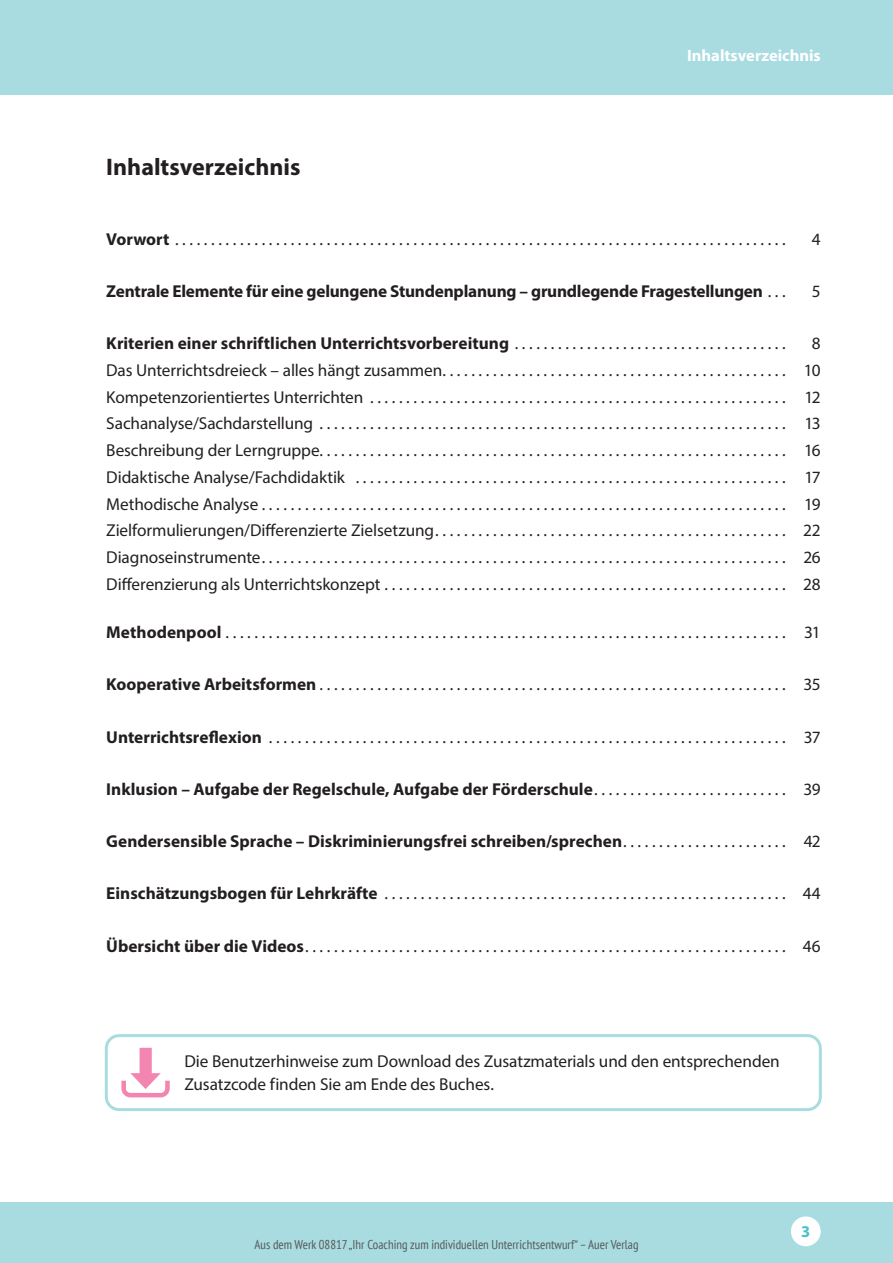
<style>
.page{position:relative;width:893px;height:1263px;background:#fff}
.page>*{position:absolute;margin:0;border:0;box-sizing:border-box;transform-origin:0 0}
.t1{font:700 24px "Myriad Pro";color:#231f20}
.t2{font:17.25px/26.7px "Myriad Pro";letter-spacing:-.005em;color:#231f20;text-align:justify}
.t3{font:700 17.25px "Myriad Pro";color:#231f20}
.t4{font:700 16.5px "Myriad Pro";color:#fff}
.t5{font:700 16.5px "Myriad Pro";color:#47c2c8}
.t6{font:condensed 12.75px "PT Sans";color:#57585a}
.s1{font-weight:700}
.s2{font-weight:400}
</style>
<div class="page">
<div style="left:1px;top:0;width:892px;height:95px;background:#a9dce0"></div>
<div style="left:1px;top:1202px;width:892px;height:61px;background:#a9dce0"></div>
<div style="left:791px;top:1216px;width:30px;height:30px;background:#fff;border-radius:50%"></div>
<div style="left:105px;top:1034px;width:717px;height:77px;border:3px solid #a9dce0;border-radius:13px"></div>
<svg style="left:121px;top:1048px;width:49px;height:49px"></svg>
<h1 class="t1" style="left:106px;top:152px;width:196px">Inhaltsverzeichnis</h1>
<p class="t4" style="left:687px;top:44px;width:135px">Inhaltsverzeichnis</p>
<p class="t2" style="left:106px;top:225px;width:681px"><span class="s1">Vorwort</span> . . . . . . . . . . . . . . . . . . . . . . . . . . . . . . . . . . . . . . . . . . . . . . . . . . . . . . . . . . . . . . . . . . . . . . . . . . . . . . . . . . . . .</p>
<p class="t2" style="left:812px;top:225px;width:10px">4</p>
<p class="t3" style="left:106px;top:280px;width:681px">Zentrale Elemente für eine gelungene Stundenplanung – grundlegende Fragestellungen <span class="s2">. . .</span></p>
<p class="t2" style="left:812px;top:277px;width:10px">5</p>
<p class="t3" style="left:106px;top:332px;width:681px">Kriterien einer schriftlichen Unterrichtsvorbereitung <span class="s2">. . . . . . . . . . . . . . . . . . . . . . . . . . . . . . . . . . . . . .</span></p>
<p class="t2" style="left:106px;top:330px;width:716px;text-indent:705px">8<br>Das Unterrichtsdreieck – alles hängt zusammen . . . . . . . . . . . . . . . . . . . . . . . . . . . . . . . . . . . . . . . . . . . . . . . . 10<br>Kompetenzorientiertes Unterrichten . . . . . . . . . . . . . . . . . . . . . . . . . . . . . . . . . . . . . . . . . . . . . . . . . . . . . . . . . . 12<br>Sachanalyse/Sachdarstellung . . . . . . . . . . . . . . . . . . . . . . . . . . . . . . . . . . . . . . . . . . . . . . . . . . . . . . . . . . . . . . . . . 13<br>Beschreibung der Lerngruppe . . . . . . . . . . . . . . . . . . . . . . . . . . . . . . . . . . . . . . . . . . . . . . . . . . . . . . . . . . . . . . . . . 16<br>Didaktische Analyse/Fachdidaktik . . . . . . . . . . . . . . . . . . . . . . . . . . . . . . . . . . . . . . . . . . . . . . . . . . . . . . . . . . . . 17<br>Methodische Analyse . . . . . . . . . . . . . . . . . . . . . . . . . . . . . . . . . . . . . . . . . . . . . . . . . . . . . . . . . . . . . . . . . . . . . . . . . 19<br>Zielformulierungen/Differenzierte Zielsetzung . . . . . . . . . . . . . . . . . . . . . . . . . . . . . . . . . . . . . . . . . . . . . . . . . 22<br>Diagnoseinstrumente . . . . . . . . . . . . . . . . . . . . . . . . . . . . . . . . . . . . . . . . . . . . . . . . . . . . . . . . . . . . . . . . . . . . . . . . . 26<br>Differenzierung als Unterrichtskonzept . . . . . . . . . . . . . . . . . . . . . . . . . . . . . . . . . . . . . . . . . . . . . . . . . . . . . . . . 28</p>
<p class="t2" style="left:106px;top:619px;width:716px"><span class="s1">Methodenpool</span> . . . . . . . . . . . . . . . . . . . . . . . . . . . . . . . . . . . . . . . . . . . . . . . . . . . . . . . . . . . . . . . . . . . . . . . . . . . . . . 31</p>
<p class="t2" style="left:106px;top:671px;width:716px"><span class="s1">Kooperative Arbeitsformen</span> . . . . . . . . . . . . . . . . . . . . . . . . . . . . . . . . . . . . . . . . . . . . . . . . . . . . . . . . . . . . . . . . . 35</p>
<p class="t2" style="left:106px;top:723px;width:716px"><span class="s1">Unterrichtsreflexion</span> . . . . . . . . . . . . . . . . . . . . . . . . . . . . . . . . . . . . . . . . . . . . . . . . . . . . . . . . . . . . . . . . . . . . . . . . 37</p>
<p class="t3" style="left:106px;top:778px;width:716px">Inklusion – Aufgabe der Regelschule, Aufgabe der Förderschule <span class="s2">. . . . . . . . . . . . . . . . . . . . . . . . . . . 39</span></p>
<p class="t3" style="left:106px;top:830px;width:716px">Gendersensible Sprache – Diskriminierungsfrei schreiben/sprechen <span class="s2">. . . . . . . . . . . . . . . . . . . . . . . 42</span></p>
<p class="t2" style="left:106px;top:880px;width:716px"><span class="s1">Einschätzungsbogen für Lehrkräfte</span> . . . . . . . . . . . . . . . . . . . . . . . . . . . . . . . . . . . . . . . . . . . . . . . . . . . . . . . . 44</p>
<p class="t2" style="left:106px;top:932px;width:716px"><span class="s1">Übersicht über die Videos</span> . . . . . . . . . . . . . . . . . . . . . . . . . . . . . . . . . . . . . . . . . . . . . . . . . . . . . . . . . . . . . . . . . . . 46</p>
<p class="t2" style="left:184px;top:1050px;width:597px;line-height:22.5px">Die Benutzerhinweise zum Download des Zusatzmaterials und den entsprechenden<br>Zusatzcode finden Sie am Ende des Buches.</p>
<p class="t6" style="left:254px;top:1237px;width:386px">Aus dem Werk 08817 „Ihr Coaching zum individuellen Unterrichtsentwurf“ – Auer Verlag</p>
<p class="t5" style="left:801px;top:1221px;width:11px">3</p>
</div>
